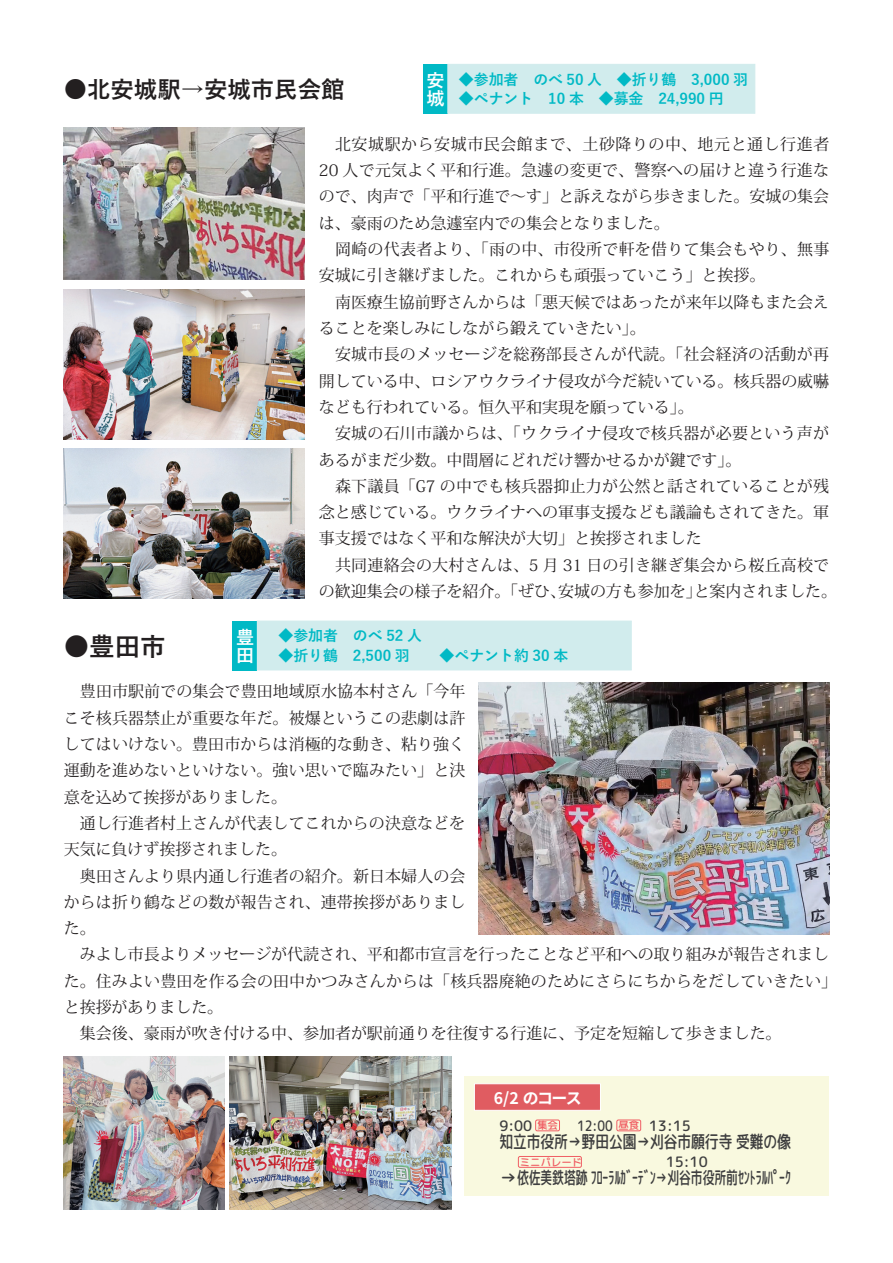
<style>
.page{position:relative;width:893px;height:1263px;background:#fff}
.page>*{position:absolute;margin:0;border:0;box-sizing:border-box;transform-origin:0 0}
.t1{font:700 25.5px "Yu Gothic";color:#231f20}
.t2{font:700 23.4px "Yu Gothic";color:#231f20}
.t3{font:700 18px/18px "Yu Gothic";color:#fff}
.t4{font:500 17.55px "Rounded Mplus 1 c";color:#3e3e3f}
.t5{font:500 17.55px "Rounded Mplus 1 c";color:#3e3e3f;scale:.78 1}
.t6{font:15.9px/26.2px "Koz Min Pro";color:#231f20;text-align:justify}
.t7{font:15.9px/26.2px "Koz Min Pro";letter-spacing:.02em;color:#231f20}
.t8{font:700 15.9px "Noto Sans JP";color:#fff}
.t9{font:700 14.85px "Yu Gothic";color:#00b9c5}
.t10{font:500 14.4px "Rounded Mplus 1 c";color:#3e3e3f;scale:.85 1}
.t11{font:500 14.4px "Rounded Mplus 1 c";color:#3e3e3f}
.t12{font:500 10.35px "Rounded Mplus 1 c";color:#f05e64}
.s1{font-size:10.35px;color:#f05e64}
</style>
<div class="page">
<div style="left:465px;top:1077px;width:364px;height:119px;background:#f9f9df"></div>
<div style="left:474px;top:1083px;width:127px;height:27px;background:#e05c61;border:1px solid #fff"></div>
<div style="left:518px;top:1156px;width:64px;height:11px;border:1px solid #f05e64;border-radius:2px"></div>
<div style="left:535px;top:1120px;width:25px;height:11px;border:1px solid #f05e64;border-radius:2px"></div>
<div style="left:616px;top:1120px;width:25px;height:11px;border:1px solid #f05e64;border-radius:2px"></div>
<img style="left:64px;top:289px;width:241px;height:151px">
<img style="left:64px;top:448px;width:241px;height:151px">
<div style="left:423px;top:64px;width:25px;height:49px;background:#00b9c5"></div>
<div style="left:448px;top:64px;width:307px;height:49px;background:#d1eced"></div>
<div style="left:233px;top:621px;width:24px;height:49px;background:#00b9c5"></div>
<div style="left:257px;top:621px;width:374px;height:49px;background:#d1eced"></div>
<img style="left:64px;top:1057px;width:160px;height:153px">
<img style="left:230px;top:1057px;width:222px;height:153px">
<img style="left:478px;top:682px;width:351px;height:252px">
<img style="left:64px;top:128px;width:241px;height:151px">
<p class="t9" style="left:459px;top:71px;width:290px">◆参加者　のべ 50 人　◆折り鶴　3,000 羽</p>
<p class="t9" style="left:459px;top:90px;width:266px">◆ペナント　10 本　◆募金　24,990 円</p>
<p class="t3" style="left:426px;top:72px;width:19px">安城</p>
<h2 class="t2" style="left:64px;top:76px;width:282px">●北安城駅→安城市民会館</h2>
<p class="t6" style="left:319px;top:130px;width:512px;text-indent:16px">北安城駅から安城市民会館まで、土砂降りの中、地元と通し行進者20 人で元気よく平和行進。急遽の変更で、警察への届けと違う行進なので、肉声で「平和行進で～す」と訴えながら歩きました。安城の集会は、豪雨のため急遽室内での集会となりました。</p>
<p class="t7" style="left:319px;top:235px;width:512px;text-indent:16px">岡崎の代表者より、「雨の中、市役所で軒を借りて集会もやり、無事安城に引き継げました。これからも頑張っていこう」と挨拶。</p>
<p class="t6" style="left:319px;top:288px;width:512px;text-indent:16px">南医療生協前野さんからは「悪天候ではあったが来年以降もまた会えることを楽しみにしながら鍛えていきたい」。</p>
<p class="t6" style="left:319px;top:341px;width:512px;text-indent:16px">安城市長のメッセージを総務部長さんが代読。「社会経済の活動が再開している中、ロシアウクライナ侵攻が今だ続いている。核兵器の威嚇なども行われている。恒久平和実現を願っている」。</p>
<p class="t6" style="left:319px;top:420px;width:512px;text-indent:16px">安城の石川市議からは、「ウクライナ侵攻で核兵器が必要という声があるがまだ少数。中間層にどれだけ響かせるかが鍵です」。</p>
<p class="t6" style="left:319px;top:472px;width:512px;text-indent:16px">森下議員「G7 の中でも核兵器抑止力が公然と話されていることが残念と感じている。ウクライナへの軍事支援なども議論もされてきた。軍事支援ではなく平和な解決が大切」と挨拶されました</p>
<p class="t6" style="left:319px;top:551px;width:520px;text-align:center">共同連絡会の大村さんは、5 月 31 日の引き継ぎ集会から桜丘高校で<br>の歓迎集会の様子を紹介。「ぜひ、安城の方も参加を」と案内されました。</p>
<h1 class="t1" style="left:64px;top:632px;width:104px">●豊田市</h1>
<p class="t3" style="left:236px;top:629px;width:19px">豊田</p>
<p class="t9" style="left:279px;top:628px;width:145px">◆参加者　のべ 52 人</p>
<p class="t9" style="left:279px;top:647px;width:291px">◆折り鶴　2,500 羽　　◆ペナント約 30 本</p>
<p class="t6" style="left:64px;top:678px;width:403px;text-indent:16px">豊田市駅前での集会で豊田地域原水協本村さん「今年こそ核兵器禁止が重要な年だ。被爆というこの悲劇は許してはいけない。豊田市からは消極的な動き、粘り強く運動を進めないといけない。強い思いで臨みたい」と決意を込めて挨拶がありました。</p>
<p class="t6" style="left:64px;top:809px;width:403px;text-indent:16px">通し行進者村上さんが代表してこれからの決意などを天気に負けず挨拶されました。</p>
<p class="t6" style="left:64px;top:862px;width:403px;text-indent:16px">奥田さんより県内通し行進者の紹介。新日本婦人の会からは折り鶴などの数が報告され、連帯挨拶がありました。</p>
<p class="t6" style="left:80px;top:941px;width:751px">みよし市長よりメッセージが代読され、平和都市宣言を行ったことなど平和への取り組みが報告されまし</p>
<p class="t6" style="left:64px;top:967px;width:775px">た。住みよい豊田を作る会の田中かつみさんからは「核兵器廃絶のためにさらにちからをだしていきたい」</p>
<p class="t6" style="left:64px;top:993px;width:161px">と挨拶がありました。</p>
<p class="t6" style="left:80px;top:1020px;width:703px">集会後、豪雨が吹き付ける中、参加者が駅前通りを往復する行進に、予定を短縮して歩きました。</p>
<p class="t8" style="left:494px;top:1089px;width:89px">6/2 のコース</p>
<p class="t11" style="left:499px;top:1115px;width:34px">9:00</p>
<p class="t5" style="left:499px;top:1129px;width:375px">知立市役所→野田公園→刈谷市願行寺 受難の像</p>
<p class="t4" style="left:499px;top:1165px;width:293px">→依佐美鉄塔跡 ﾌﾛｰﾗﾙｶﾞｰﾃﾞﾝ→刈谷市役所前ｾﾝﾄﾗﾙﾊﾟｰｸ</p>
<p class="t10" style="left:577px;top:1115px;width:135px">12:00 <span class="s1">昼食</span> 13:15</p>
<p class="t12" style="left:520px;top:1155px;width:64px">ミニパレード</p>
<p class="t11" style="left:666px;top:1152px;width:43px">15:10</p>
<p class="t12" style="left:537px;top:1118px;width:22px">集会</p>
</div>
